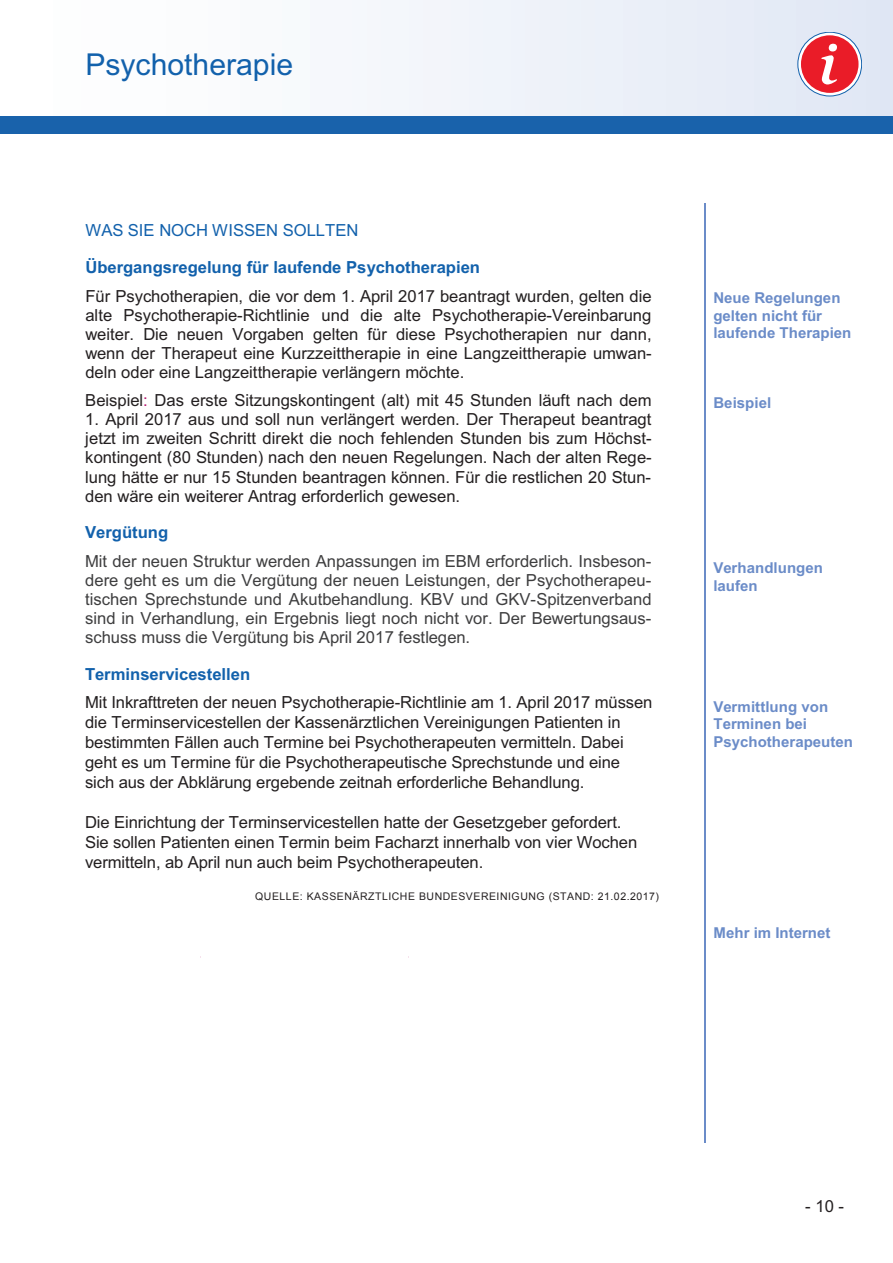
<style>
.page{position:relative;width:893px;height:1263px;background:#fff}
.page>*{position:absolute;margin:0;border:0;box-sizing:border-box;transform-origin:0 0}
.t1{font:italic 700 57.15px "Slimbach Std";color:#fff}
.t2{font:30.15px "Arial";color:#1261ac}
.t3{font:16.65px/19px "Arial";letter-spacing:-.005em;color:#231f20}
.t4{font:16.65px/19px "Arial";color:#3e3e3f}
.t5{font:16.65px "Arial";letter-spacing:-.005em;color:#1261ac}
.t6{font:700 15px/17.4px "Arial";color:#6b8cc8}
.Autor{font:10.5px "Arial";letter-spacing:.05em;color:#231f20}
.s1{font-weight:700;color:#1261ac}
.s2{color:#b6176e}
</style>
<div class="page">
<hr style="left:704px;top:203px;width:2px;height:940px;background:#6b8cc8">
<div style="left:0;top:0;width:893px;height:120px;background:linear-gradient(to right,#fefffe,#dce5f3)"></div>
<div style="left:0;top:117px;width:893px;height:17px;background:#1962ab"></div>
<svg style="left:798px;top:32px;width:64px;height:64px"></svg>
<div style="left:798px;top:32px;width:64px;height:64px;border:1px solid #1261ab;border-radius:50%"></div>
<div style="left:801px;top:35px;width:57px;height:58px;background:#ea1c28;border-radius:50%"></div>
<p class="t2" style="left:85px;top:44px;width:209px">Psychotherapie</p>
<p class="t1" style="left:819px;top:31px;width:20px">i</p>
<p class="t5" style="left:85px;top:220px;width:275px">WAS SIE NOCH WISSEN SOLLTEN</p>
<p class="t3" style="left:85px;top:254px;width:568px;line-height:28.3px"><span class="s1">Übergangsregelung für laufende Psychotherapien<br></span>Für Psychotherapien, die vor dem 1. April 2017 beantragt wurden, gelten die</p>
<p class="t3" style="left:85px;top:306px;width:568px;text-align:justify">alte Psychotherapie-Richtlinie und die alte Psychotherapie-Vereinbarung weiter. Die neuen Vorgaben gelten für diese Psychotherapien nur dann, wenn der Therapeut eine Kurzzeittherapie in eine Langzeittherapie umwan&shy;deln oder eine Langzeittherapie verlängern möchte.</p>
<p class="t3" style="left:85px;top:391px;width:568px">Beispiel<span class="s2">:</span> Das erste Sitzungskontingent (alt) mit 45 Stunden läuft nach dem</p>
<p class="t3" style="left:85px;top:410px;width:568px;text-align:justify">1. April 2017 aus und soll nun verlängert werden. Der Therapeut beantragt jetzt im zweiten Schritt direkt die noch fehlenden Stunden bis zum Höchst&shy;kontingent (80 Stunden) nach den neuen Regelungen. Nach der alten Rege&shy;lung hätte er nur 15 Stunden beantragen können. Für die restlichen 20 Stun&shy;den wäre ein weiterer Antrag erforderlich gewesen.</p>
<p class="t4" style="left:85px;top:519px;width:568px;line-height:28.3px"><span class="s1">Vergütung<br></span>Mit der neuen Struktur werden Anpassungen im EBM erforderlich. Insbeson-</p>
<p class="t4" style="left:85px;top:571px;width:568px;text-align:justify">dere geht es um die Vergütung der neuen Leistungen, der Psychotherapeu&shy;tischen Sprechstunde und Akutbehandlung. KBV und GKV-Spitzenverband sind in Verhandlung, ein Ergebnis liegt noch nicht vor. Der Bewertungsaus&shy;schuss muss die Vergütung bis April 2017 festlegen.</p>
<p class="t3" style="left:85px;top:660px;width:569px;line-height:28.2px"><span class="s1">Terminservicestellen<br></span>Mit Inkrafttreten der neuen Psychotherapie-Richtlinie am 1. April 2017 müssen</p>
<p class="t3" style="left:85px;top:713px;width:540px;line-height:20px">die Terminservicestellen der Kassenärztlichen Vereinigungen Patienten in bestimmten Fällen auch Termine bei Psychotherapeuten vermitteln. Dabei geht es um Termine für die Psychotherapeutische Sprechstunde und eine sich aus der Abklärung ergebende zeitnah erforderliche Behandlung.</p>
<p class="t3" style="left:85px;top:812px;width:554px;line-height:20px">Die Einrichtung der Terminservicestellen hatte der Gesetzgeber gefordert.<br>Sie sollen Patienten einen Termin beim Facharzt innerhalb von vier Wochen vermitteln, ab April nun auch beim Psychotherapeuten.</p>
<p class="Autor" style="left:255px;top:889px;width:405px">QUELLE: KASSENÄRZTLICHE BUNDESVEREINIGUNG (STAND: 21.02.2017)</p>
<p class="t6" style="left:713px;top:290px;width:139px">Neue Regelungen gelten nicht für laufende Therapien</p>
<p class="t6" style="left:713px;top:394px;width:59px">Beispiel</p>
<p class="t6" style="left:713px;top:560px;width:111px">Verhandlungen laufen</p>
<p class="t6" style="left:713px;top:699px;width:141px">Vermittlung von<br>Terminen bei<br>Psychotherapeuten</p>
<p class="t6" style="left:713px;top:924px;width:119px">Mehr im Internet</p>
<p class="t3" style="left:805px;top:1197px;width:40px">-10-</p>
</div>
